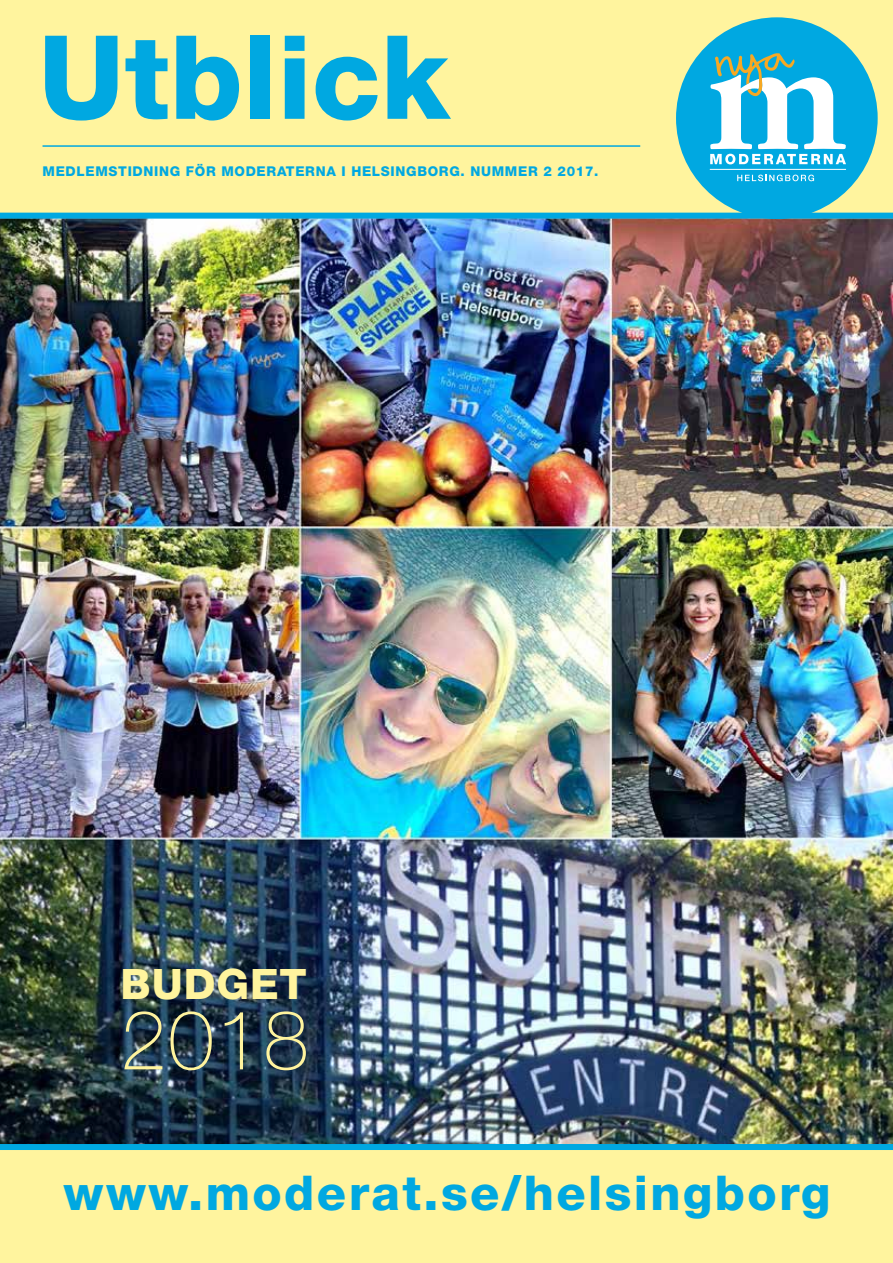
<style>
.page{position:relative;width:893px;height:1263px;background:#fff}
.page>*{position:absolute;margin:0;border:0;box-sizing:border-box;transform-origin:0 0}
.t1{font:800 116.4px "Helvetica Neue";color:#00a8e1}
.t2{font:100 82.5px "Helvetica Neue";color:#fff49e}
.t3{font:800 48px "Helvetica Neue";letter-spacing:.05em;color:#00a8e1}
.t4{font:800 42px "Helvetica Neue";letter-spacing:.02em;color:#fff49e}
.t5{font:800 13.5px "Helvetica Neue";letter-spacing:.05em;color:#00a8e1}
</style>
<div class="page">
<img style="left:0;top:219px;width:893px;height:925px">
<div style="left:0;top:0;width:893px;height:213px;background:#fff49e"></div>
<div style="left:0;top:1149px;width:893px;height:114px;background:#fff49e"></div>
<hr style="left:43px;top:145px;width:597px;height:2px;background:#00a8e1">
<div style="left:0;top:213px;width:893px;height:6px;background:#00a8e1"></div>
<div style="left:0;top:1144px;width:893px;height:6px;background:#00a8e1"></div>
<div style="left:676px;top:17px;width:202px;height:202px;background:#00a8e1;border-radius:50%"></div>
<svg style="left:710px;top:53px;width:136px;height:111px"></svg>
<hr style="left:710px;top:169px;width:136px;height:1px;background:#fff">
<svg style="left:737px;top:175px;width:77px;height:6px"></svg>
<h1 class="t1" style="left:38px;top:8px;width:413px">Utblick</h1>
<p class="t5" style="left:43px;top:163px;width:557px">MEDLEMSTIDNING FÖR MODERATERNA I HELSINGBORG. NUMMER 2 2017.</p>
<h3 class="t4" style="left:121px;top:959px;width:188px">BUDGET</h3>
<h2 class="t2" style="left:121px;top:994px;width:190px">2018</h2>
<h3 class="t3" style="left:64px;top:1165px;width:768px">www.moderat.se/helsingborg</h3>
</div>
